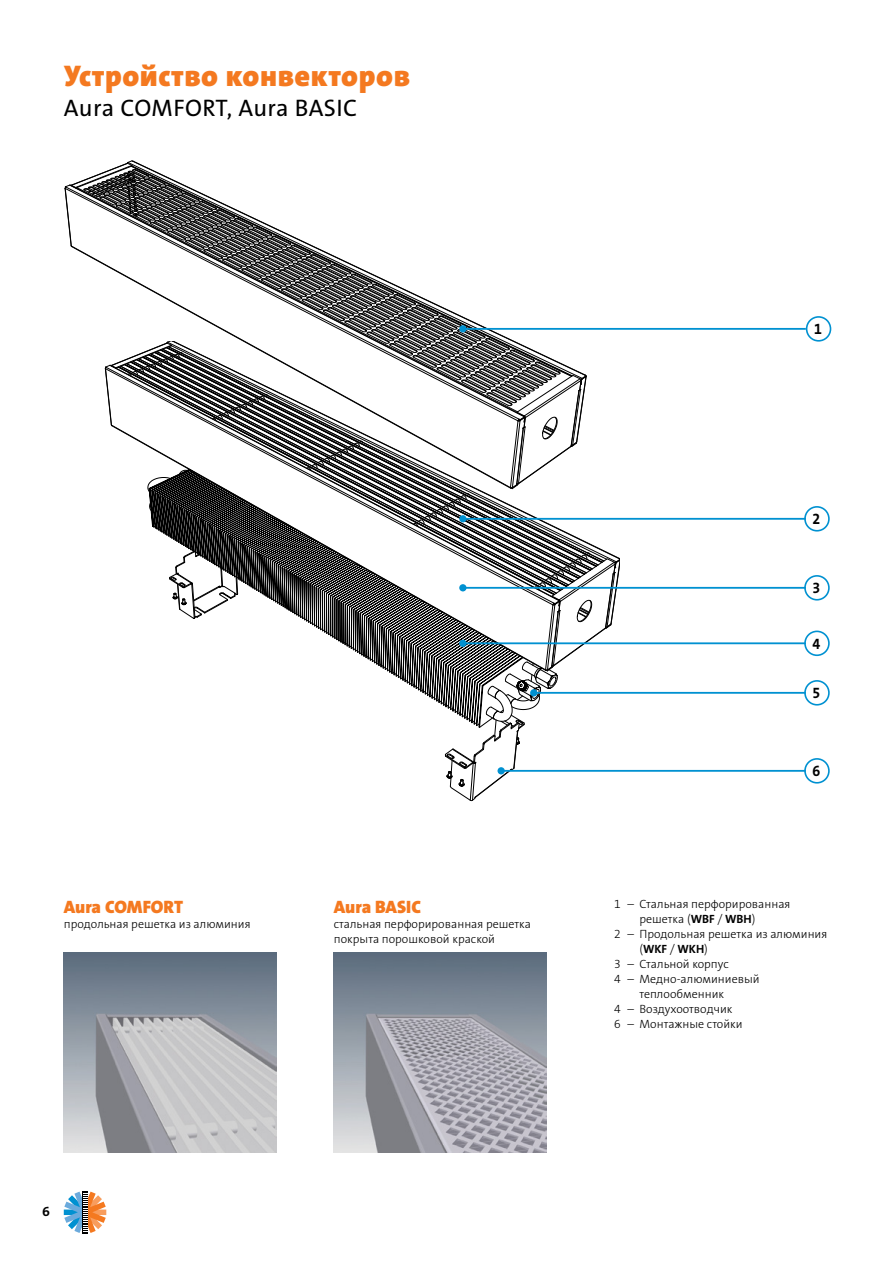
<style>
.page{position:relative;width:893px;height:1263px;background:#fff}
.page>*{position:absolute;margin:0;border:0;box-sizing:border-box;transform-origin:0 0}
.t1{font:900 30px "The Sans LP9";letter-spacing:.02em;color:#f47920}
.t2{font:24px "The Sans LP5 Plain";letter-spacing:.015em;color:#000}
.t3{font:900 18px "The Sans LP9";letter-spacing:-.005em;color:#f47920}
.t4{font:15.15px "The Sans LP7 Bld";color:#000;scale:.94 1}
.t5{font:13.5px "The Sans LP7 Bld";color:#000}
.t6{font:12px/15px "The Sans LP3 Lig";color:#000}
.t7{font:12px "The Sans LP7 Bld";color:#000}
.s1{font-family:"The Sans LP7 Bld"}
.s2{font-family:"The Sans LP3 Lig"}
</style>
<div class="page">
<svg style="left:64px;top:1191px;width:42px;height:42px"></svg>
<svg style="left:64px;top:160px;width:557px;height:641px"></svg>
<hr style="left:463px;top:328px;width:343px;height:2px;background:#0091d1">
<div style="left:459px;top:325px;width:7px;height:7px;background:#0091d1;border-radius:50%"></div>
<hr style="left:463px;top:518px;width:343px;height:2px;background:#0091d1">
<div style="left:459px;top:515px;width:7px;height:7px;background:#0091d1;border-radius:50%"></div>
<hr style="left:463px;top:587px;width:343px;height:2px;background:#0091d1">
<div style="left:459px;top:584px;width:7px;height:7px;background:#0091d1;border-radius:50%"></div>
<hr style="left:463px;top:642px;width:343px;height:2px;background:#0091d1">
<div style="left:459px;top:640px;width:7px;height:7px;background:#0091d1;border-radius:50%"></div>
<hr style="left:501px;top:770px;width:305px;height:2px;background:#0091d1">
<div style="left:497px;top:767px;width:8px;height:7px;background:#0091d1;border-radius:50%"></div>
<hr style="left:534px;top:692px;width:272px;height:2px;background:#0091d1">
<div style="left:530px;top:689px;width:7px;height:7px;background:#0091d1;border-radius:50%"></div>
<img style="left:64px;top:952px;width:212px;height:200px">
<img style="left:334px;top:952px;width:212px;height:200px">
<div style="left:806px;top:316px;width:25px;height:26px;border:2px solid #0091d1;border-radius:50%"></div>
<div style="left:804px;top:506px;width:26px;height:25px;border:2px solid #0091d1;border-radius:50%"></div>
<div style="left:804px;top:575px;width:26px;height:25px;border:2px solid #0091d1;border-radius:50%"></div>
<div style="left:804px;top:630px;width:26px;height:26px;border:2px solid #0091d1;border-radius:50%"></div>
<div style="left:804px;top:758px;width:26px;height:25px;border:2px solid #0091d1;border-radius:50%"></div>
<div style="left:804px;top:680px;width:26px;height:25px;border:2px solid #0091d1;border-radius:50%"></div>
<h1 class="t1" style="left:64px;top:57px;width:347px">Устройство конвекторов</h1>
<h2 class="t2" style="left:64px;top:92px;width:295px">Aura COMFORT, Aura BASIC</h2>
<h3 class="t3" style="left:64px;top:895px;width:121px">Aura COMFORT</h3>
<p class="t6" style="left:64px;top:916px;width:188px">продольная решетка из алюминия</p>
<h3 class="t3" style="left:334px;top:895px;width:89px">Aura BASIC</h3>
<p class="t6" style="left:334px;top:916px;width:199px">стальная перфорированная решетка покрыта порошковой краской</p>
<p class="t5" style="left:42px;top:1202px;width:9px">6</p>
<p class="t4" style="left:814px;top:320px;width:10px">1</p>
<p class="t4" style="left:812px;top:509px;width:10px">2</p>
<p class="t4" style="left:812px;top:578px;width:10px">3</p>
<p class="t4" style="left:812px;top:634px;width:10px">4</p>
<p class="t4" style="left:812px;top:683px;width:10px">5</p>
<p class="t4" style="left:812px;top:761px;width:10px">6</p>
<p class="t6" style="left:614px;top:897px;width:178px">1 – Стальная перфорированная</p>
<p class="t6" style="left:639px;top:912px;width:117px">решетка (<span class="s1">WBF</span> / <span class="s1">WBH</span>)</p>
<p class="t6" style="left:614px;top:927px;width:215px">2 – Продольная решетка из алюминия</p>
<p class="t7" style="left:639px;top:941px;width:70px"><span class="s2">(</span>WKF <span class="s2">/</span> WKH<span class="s2">)</span></p>
<p class="t6" style="left:614px;top:957px;width:116px">3 – Стальной корпус</p>
<p class="t6" style="left:614px;top:972px;width:147px">4 – Медно-алюминиевый</p>
<p class="t6" style="left:639px;top:987px;width:86px">теплообменник</p>
<p class="t6" style="left:614px;top:1002px;width:120px">4 – Воздухоотводчик</p>
<p class="t6" style="left:614px;top:1017px;width:130px">6 – Монтажные стойки</p>
</div>
